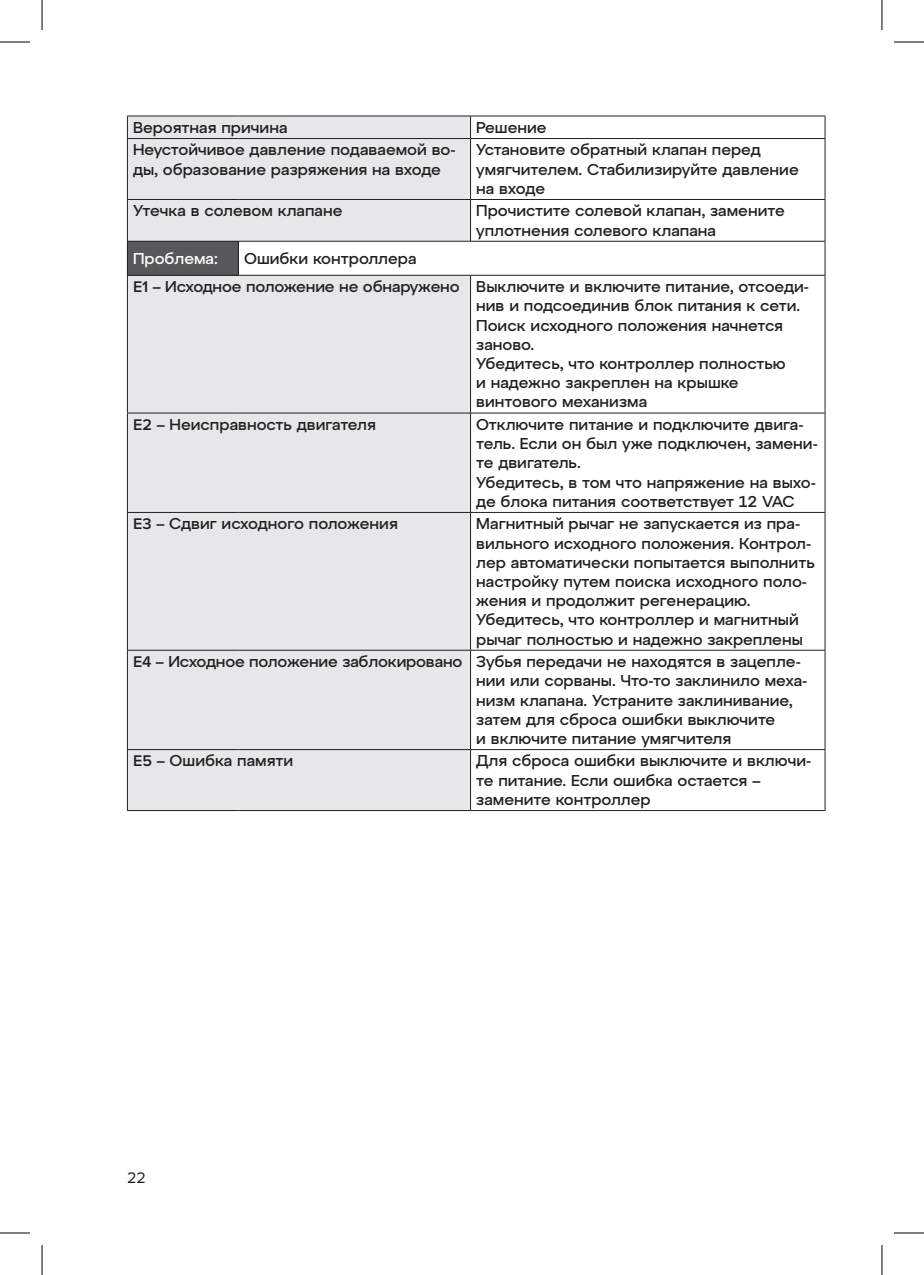
<style>
.page{position:relative;width:924px;height:1275px;background:#fff}
.page>*{position:absolute;margin:0;border:0;box-sizing:border-box;transform-origin:0 0}
.таблица{font:500 16px/19.2px "Atyp Text";color:#231f20}
.таблица-2{font:500 16px "Atyp Text";color:#fff}
.t1{font:16px "Proxima Nova";color:#231f20}
.s1{font-family:"Proxima Nova";font-weight:600}
</style>
<div class="page">
<div style="left:128px;top:117px;width:342px;height:693px;background:#e6e7e9"></div>
<div style="left:127px;top:241px;width:111px;height:34px;background:#57585a"></div>
<hr style="left:127px;top:116px;width:111px;height:1px;background:#231f20">
<svg style="left:127px;top:116px;width:1px;height:22px"></svg>
<hr style="left:238px;top:116px;width:232px;height:1px;background:#231f20">
<hr style="left:470px;top:116px;width:354px;height:1px;background:#231f20">
<svg style="left:470px;top:116px;width:1px;height:22px"></svg>
<svg style="left:824px;top:116px;width:1px;height:22px"></svg>
<hr style="left:127px;top:138px;width:111px;height:1px;background:#231f20">
<hr style="left:238px;top:138px;width:232px;height:1px;background:#231f20">
<hr style="left:470px;top:138px;width:354px;height:1px;background:#231f20">
<hr style="left:127px;top:139px;width:1px;height:60px;background:#231f20">
<hr style="left:470px;top:139px;width:1px;height:60px;background:#231f20">
<hr style="left:824px;top:139px;width:1px;height:60px;background:#231f20">
<hr style="left:127px;top:199px;width:111px;height:1px;background:#231f20">
<hr style="left:127px;top:200px;width:1px;height:41px;background:#231f20">
<hr style="left:238px;top:199px;width:232px;height:1px;background:#231f20">
<hr style="left:470px;top:199px;width:354px;height:1px;background:#231f20">
<hr style="left:470px;top:200px;width:1px;height:41px;background:#231f20">
<hr style="left:824px;top:200px;width:1px;height:41px;background:#231f20">
<hr style="left:127px;top:241px;width:111px;height:1px;background:#231f20">
<hr style="left:127px;top:241px;width:1px;height:34px;background:#231f20">
<hr style="left:238px;top:241px;width:232px;height:1px;background:#231f20">
<hr style="left:238px;top:241px;width:1px;height:34px;background:#231f20">
<hr style="left:470px;top:241px;width:354px;height:1px;background:#231f20">
<hr style="left:824px;top:241px;width:1px;height:34px;background:#231f20">
<hr style="left:127px;top:275px;width:111px;height:1px;background:#231f20">
<hr style="left:127px;top:275px;width:1px;height:138px;background:#231f20">
<hr style="left:238px;top:275px;width:232px;height:1px;background:#231f20">
<hr style="left:470px;top:275px;width:354px;height:1px;background:#231f20">
<hr style="left:470px;top:275px;width:1px;height:138px;background:#231f20">
<hr style="left:824px;top:275px;width:1px;height:138px;background:#231f20">
<hr style="left:127px;top:413px;width:111px;height:1px;background:#231f20">
<hr style="left:127px;top:413px;width:1px;height:99px;background:#231f20">
<hr style="left:238px;top:413px;width:232px;height:1px;background:#231f20">
<hr style="left:470px;top:413px;width:354px;height:1px;background:#231f20">
<hr style="left:470px;top:413px;width:1px;height:99px;background:#231f20">
<hr style="left:824px;top:413px;width:1px;height:99px;background:#231f20">
<hr style="left:127px;top:512px;width:111px;height:1px;background:#231f20">
<hr style="left:127px;top:513px;width:1px;height:137px;background:#231f20">
<hr style="left:238px;top:512px;width:232px;height:1px;background:#231f20">
<hr style="left:470px;top:512px;width:354px;height:1px;background:#231f20">
<hr style="left:470px;top:513px;width:1px;height:137px;background:#231f20">
<hr style="left:824px;top:513px;width:1px;height:137px;background:#231f20">
<hr style="left:127px;top:650px;width:111px;height:1px;background:#231f20">
<hr style="left:127px;top:650px;width:1px;height:99px;background:#231f20">
<hr style="left:238px;top:650px;width:232px;height:1px;background:#231f20">
<hr style="left:470px;top:650px;width:354px;height:1px;background:#231f20">
<hr style="left:470px;top:650px;width:1px;height:99px;background:#231f20">
<hr style="left:824px;top:650px;width:1px;height:99px;background:#231f20">
<hr style="left:127px;top:749px;width:111px;height:1px;background:#231f20">
<hr style="left:127px;top:750px;width:1px;height:60px;background:#231f20">
<hr style="left:238px;top:749px;width:232px;height:1px;background:#231f20">
<hr style="left:470px;top:749px;width:354px;height:1px;background:#231f20">
<hr style="left:470px;top:750px;width:1px;height:60px;background:#231f20">
<hr style="left:824px;top:750px;width:1px;height:60px;background:#231f20">
<hr style="left:127px;top:810px;width:111px;height:1px;background:#231f20">
<hr style="left:238px;top:810px;width:232px;height:1px;background:#231f20">
<hr style="left:470px;top:810px;width:354px;height:1px;background:#231f20">
<hr style="left:0;top:42px;width:30px;height:1px;background:#000">
<hr style="left:893px;top:42px;width:30px;height:1px;background:#000">
<hr style="left:0;top:1232px;width:30px;height:1px;background:#000">
<hr style="left:893px;top:1232px;width:30px;height:1px;background:#000">
<hr style="left:42px;top:0;width:1px;height:30px;background:#000">
<hr style="left:42px;top:1245px;width:1px;height:30px;background:#000">
<hr style="left:881px;top:0;width:1px;height:30px;background:#000">
<hr style="left:881px;top:1245px;width:1px;height:30px;background:#000">
<p class="таблица" style="left:133px;top:117px;width:156px">Вероятная причина</p>
<p class="таблица" style="left:476px;top:117px;width:72px">Решение</p>
<p class="таблица" style="left:133px;top:139px;width:324px">Неустойчивое давление подаваемой во&shy;ды, образование разряжения на входе</p>
<p class="таблица" style="left:476px;top:139px;width:324px">Установите обратный клапан перед умягчителем. Стабилизируйте давление на входе</p>
<p class="таблица" style="left:133px;top:200px;width:211px">Утечка в солевом клапане</p>
<p class="таблица" style="left:476px;top:200px;width:310px">Прочистите солевой клапан, замените уплотнения солевого клапана</p>
<p class="таблица-2" style="left:133px;top:246px;width:86px">Проблема:</p>
<p class="таблица" style="left:244px;top:248px;width:174px">Ошибки контроллера</p>
<p class="таблица" style="left:133px;top:276px;width:328px"><span class="s1">E1</span> – Исходное положение не обнаружено</p>
<p class="таблица" style="left:476px;top:276px;width:334px">Выключите и включите питание, отсоеди&shy;нив и подсоединив блок питания к сети.<br>Поиск исходного положения начнется заново.</p>
<p class="таблица" style="left:476px;top:353px;width:311px">Убедитесь, что контроллер полностью и надежно закреплен на крышке винтового механизма</p>
<p class="таблица" style="left:133px;top:414px;width:244px"><span class="s1">E2</span> – Неисправность двигателя</p>
<p class="таблица" style="left:476px;top:414px;width:343px">Отключите питание и подключите двига&shy;тель. Если он был уже подключен, замени&shy;те двигатель.</p>
<p class="таблица" style="left:476px;top:471px;width:340px">Убедитесь, в том что напряжение на выхо&shy;де блока питания соответствует 12 VAC</p>
<p class="таблица" style="left:133px;top:513px;width:266px"><span class="s1">E3</span> – Сдвиг исходного положения</p>
<p class="таблица" style="left:476px;top:513px;width:340px">Магнитный рычаг не запускается из пра&shy;вильного исходного положения. Контрол&shy;лер автоматически попытается выполнить настройку путем поиска исходного поло&shy;жения и продолжит регенерацию.</p>
<p class="таблица" style="left:476px;top:609px;width:328px">Убедитесь, что контроллер и магнитный рычаг полностью и надежно закреплены</p>
<p class="таблица" style="left:133px;top:651px;width:331px"><span class="s1">E4</span> – Исходное положение заблокировано</p>
<p class="таблица" style="left:476px;top:651px;width:332px">Зубья передачи не находятся в зацепле&shy;нии или сорваны. Что-то заклинило меха&shy;низм клапана. Устраните заклинивание, затем для сброса ошибки выключите<br>и включите питание умягчителя</p>
<p class="таблица" style="left:133px;top:750px;width:162px"><span class="s1">E5</span> – Ошибка памяти</p>
<p class="таблица" style="left:476px;top:750px;width:336px">Для сброса ошибки выключите и включи&shy;те питание. Если ошибка остается – замените контроллер</p>
<p class="t1" style="left:127px;top:1168px;width:20px">22</p>
</div>
